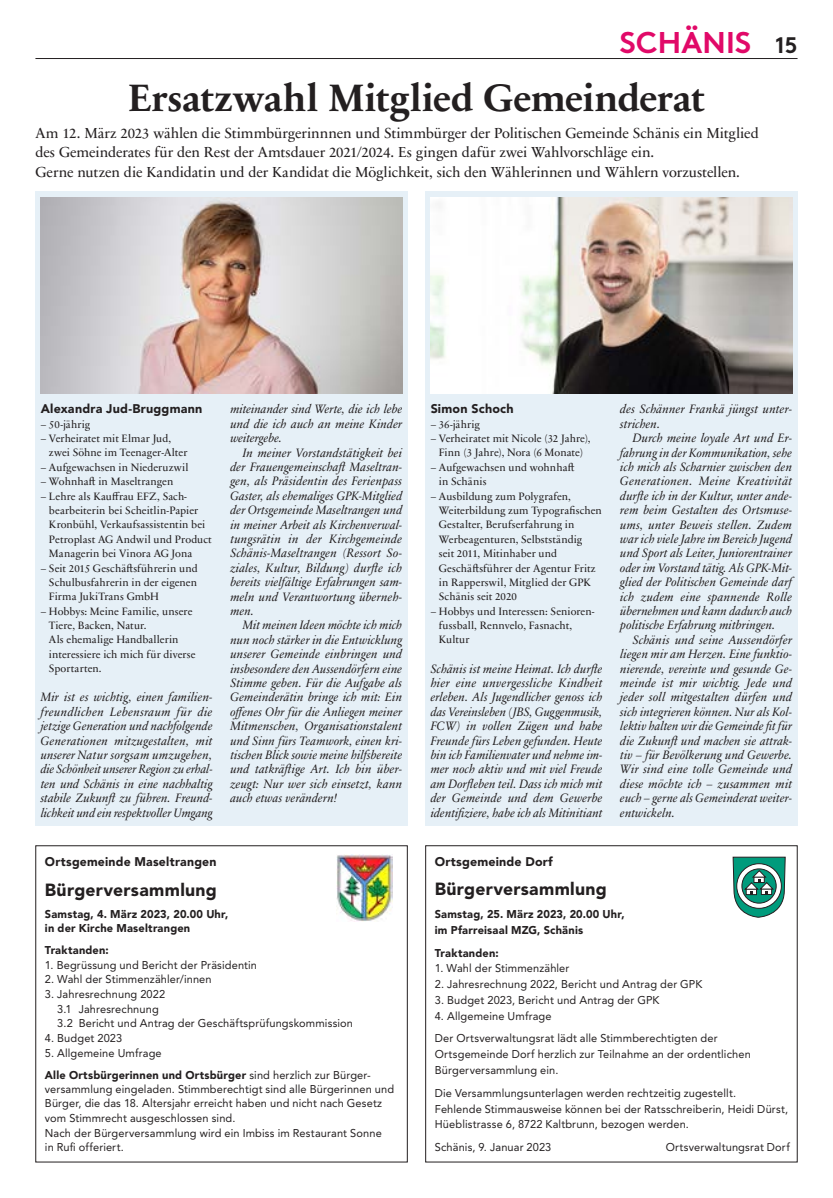
<style>
.page{position:relative;width:833px;height:1198px;background:#fff}
.page>*{position:absolute;margin:0;border:0;box-sizing:border-box;transform-origin:0 0}
.t1{font:700 38.75px "Sabon Next LT Pro";letter-spacing:-.01em;color:#231f20}
.t2{font:700 30px "Brown";letter-spacing:.005em;color:#e10968}
.t3{font:900 17.5px "Avenir LT Std";letter-spacing:.02em;color:#231f20}
.t4{font:14.75px/19.4px "Sabon Next LT Pro";letter-spacing:-.01em;color:#231f20}
.t5{font:900 12.5px "Avenir LT Std";letter-spacing:.015em;color:#231f20}
.t6{font:italic 12.38px/14.4px "Sabon Next LT Pro";letter-spacing:.005em;color:#231f20;text-align:justify}
.t7{font:11.25px/14.5px "Avenir LT Std";letter-spacing:.01em;color:#231f20}
.t8{font:900 11.25px/14.4px "Avenir LT Std";letter-spacing:.02em;color:#231f20}
.t9{font:10.88px/14.4px "Sabon Next LT Pro";letter-spacing:.005em;color:#231f20}
.s1{font-size:22.5px;color:#231f20}
.s2{font-weight:900}
</style>
<div class="page">
<hr style="left:35px;top:58px;width:762px;height:1px;background:#231f20">
<div style="left:425px;top:191px;width:372px;height:635px;background:#e6f0f7"></div>
<div style="left:35px;top:191px;width:372px;height:635px;background:#e6f0f7"></div>
<img style="left:41px;top:197px;width:361px;height:197px">
<img style="left:431px;top:197px;width:361px;height:197px">
<div style="left:35px;top:845px;width:372px;height:317px;border:1px solid #231f20"></div>
<img style="left:336px;top:854px;width:56px;height:67px">
<div style="left:425px;top:845px;width:372px;height:317px;border:1px solid #231f20"></div>
<svg style="left:732px;top:856px;width:53px;height:61px"></svg>
<h2 class="t2" style="left:620px;top:18px;width:179px">SCHÄNIS <span class="s1">15</span></h2>
<h1 class="t1" style="left:128px;top:68px;width:578px">Ersatzwahl Mitglied Gemeinderat</h1>
<p class="t4" style="left:35px;top:123px;width:725px">Am 12. März 2023 wählen die Stimmbürgerinnnen und Stimmbürger der Politischen Gemeinde Schänis ein Mitglied des Gemeinderates für den Rest der Amtsdauer 2021/2024. Es gingen dafür zwei Wahlvorschläge ein.<br>Gerne nutzen die Kandidatin und der Kandidat die Möglichkeit, sich den Wählerinnen und Wählern vorzustellen.</p>
<p class="t5" style="left:41px;top:401px;width:163px">Alexandra Jud-Bruggmann</p>
<p class="t9" style="left:41px;top:416px;width:51px">– 50-jährig</p>
<p class="t9" style="left:49px;top:431px;width:140px;text-indent:-8px">– Verheiratet mit Elmar Jud, zwei Söhne im Teenager-Alter</p>
<p class="t9" style="left:41px;top:459px;width:149px">– Aufgewachsen in Niederuzwil</p>
<p class="t9" style="left:41px;top:474px;width:134px">– Wohnhaft in Maseltrangen</p>
<p class="t9" style="left:49px;top:488px;width:164px;text-indent:-8px">– Lehre als Kauffrau EFZ, Sach&shy;bearbeiterin bei Scheitlin-Papier Kronbühl, Verkaufsassistentin bei Petroplast AG Andwil und Product Managerin bei Vinora AG Jona</p>
<p class="t9" style="left:49px;top:560px;width:150px;text-align:justify;text-indent:-8px">– Seit 2015 Geschäftsführerin und Schulbusfahrerin in der eigenen Firma JukiTrans GmbH</p>
<p class="t9" style="left:49px;top:603px;width:148px;text-indent:-8px">– Hobbys: Meine Familie, unsere<br>Tiere, Backen, Natur.<br>Als ehemalige Handballerin interessiere ich mich für diverse<br>Sportarten.</p>
<p class="t6" style="left:41px;top:689px;width:173px">Mir ist es wichtig, einen familien&shy;freundlichen Lebensraum für die jetzige Generation und nachfolgende Generationen mitzugestalten, mit unserer Natur sorgsam umzugehen, die Schönheit unserer Region zu erhal&shy;ten und Schänis in eine nachhaltig stabile Zukunft zu führen. Freund&shy;lichkeit und ein respektvoller Umgang</p>
<p class="t6" style="left:230px;top:401px;width:173px">miteinander sind Werte, die ich lebe und die ich auch an meine Kinder weitergebe.</p>
<p class="t6" style="left:230px;top:445px;width:173px;text-indent:12px">In meiner Vorstandstätigkeit bei der Frauengemeinschaft Maseltran&shy;gen, als Präsidentin des Ferienpass Gaster, als ehemaliges GPK-Mitglied der Ortsgemeinde Maseltrangen und in meiner Arbeit als Kirchenverwal&shy;tungsrätin in der Kirchgemeinde Schänis-Maseltrangen (Ressort So&shy;ziales, Kultur, Bildung) durfte ich bereits vielfältige Erfahrungen sam&shy;meln und Verantwortung überneh&shy;men.</p>
<p class="t6" style="left:230px;top:617px;width:173px;text-indent:12px">Mit meinen Ideen möchte ich mich nun noch stärker in die Entwicklung unserer Gemeinde einbringen und insbesondere den Aussendörfern eine Stimme geben. Für die Aufgabe als Gemeinderätin bringe ich mit: Ein offenes Ohr für die Anliegen meiner Mitmenschen, Organisationstalent und Sinn fürs Teamwork, einen kri&shy;tischen Blick sowie meine hilfsbereite und tatkräftige Art. Ich bin über&shy;zeugt: Nur wer sich einsetzt, kann auch etwas verändern!</p>
<p class="t5" style="left:45px;top:854px;width:173px">Ortsgemeinde Maseltrangen</p>
<h3 class="t3" style="left:45px;top:879px;width:173px">Bürgerversammlung</h3>
<p class="t8" style="left:45px;top:907px;width:185px">Samstag, 4. März 2023, 20.00 Uhr, in der Kirche Maseltrangen</p>
<p class="t8" style="left:45px;top:943px;width:65px">Traktanden:</p>
<p class="t7" style="left:45px;top:957px;width:214px">1. Begrüssung und Bericht der Präsidentin</p>
<p class="t7" style="left:45px;top:972px;width:168px">2. Wahl der Stimmenzähler/innen</p>
<p class="t7" style="left:57px;top:987px;width:297px;text-indent:-12px">3. Jahresrechnung 2022<br>3.1 Jahresrechnung<br>3.2 Bericht und Antrag der Geschäftsprüfungskommission</p>
<p class="t7" style="left:45px;top:1031px;width:79px">4. Budget 2023</p>
<p class="t7" style="left:45px;top:1042px;width:326px;line-height:21.9px">5. Allgemeine Umfrage<br><span class="s2">Alle Ortsbürgerinnen und Ortsbürger</span> sind herzlich zur Bürger-</p>
<p class="t7" style="left:45px;top:1082px;width:351px">versammlung eingeladen. Stimmberechtigt sind alle Bürgerinnen und Bürger, die das 18. Altersjahr erreicht haben und nicht nach Gesetz vom Stimmrecht ausgeschlossen sind.<br>Nach der Bürgerversammlung wird ein Imbiss im Restaurant Sonne<br>in Rufi offeriert.</p>
<p class="t5" style="left:431px;top:401px;width:84px">Simon Schoch</p>
<p class="t9" style="left:431px;top:416px;width:51px">– 36-jährig</p>
<p class="t9" style="left:431px;top:431px;width:161px;text-align:center">– Verheiratet mit Nicole (32 Jahre),<br>Finn (3 Jahre), Nora (6 Monate)</p>
<p class="t9" style="left:439px;top:459px;width:137px;text-indent:-8px">– Aufgewachsen und wohnhaft in Schänis</p>
<p class="t9" style="left:439px;top:488px;width:164px;text-indent:-8px">– Ausbildung zum Polygrafen,<br>Weiterbildung zum Typografischen<br>Gestalter, Berufserfahrung in<br>Werbeagenturen, Selbstständig<br>seit 2011, Mitinhaber und<br>Geschäftsführer der Agentur Fritz in Rapperswil, Mitglied der GPK<br>Schänis seit 2020</p>
<p class="t9" style="left:439px;top:603px;width:157px;text-indent:-8px">– Hobbys und Interessen: Senioren&shy;fussball, Rennvelo, Fasnacht,<br>Kultur</p>
<p class="t6" style="left:431px;top:661px;width:173px">Schänis ist meine Heimat. Ich durfte hier eine unvergessliche Kindheit erleben. Als Jugendlicher genoss ich das Vereinsleben (JBS, Guggenmusik, FCW) in vollen Zügen und habe Freunde fürs Leben gefunden. Heute bin ich Familienvater und nehme im&shy;mer noch aktiv und mit viel Freude am Dorfleben teil. Dass ich mich mit der Gemeinde und dem Gewerbe identifiziere, habe ich als Mitinitiant</p>
<p class="t6" style="left:620px;top:401px;width:173px">des Schänner Frankä jüngst unter&shy;strichen.</p>
<p class="t6" style="left:620px;top:430px;width:173px;text-indent:12px">Durch meine loyale Art und Er&shy;fahrung in der Kommunikation, sehe ich mich als Scharnier zwischen den Generationen. Meine Kreativität durfte ich in der Kultur, unter ande&shy;rem beim Gestalten des Ortsmuse&shy;ums, unter Beweis stellen. Zudem war ich viele Jahre im Bereich Jugend und Sport als Leiter, Juniorentrainer oder im Vorstand tätig. Als GPK-Mit&shy;glied der Politischen Gemeinde darf ich zudem eine spannende Rolle übernehmen und kann dadurch auch politische Erfahrung mitbringen.</p>
<p class="t6" style="left:620px;top:632px;width:173px;text-indent:12px">Schänis und seine Aussendörfer liegen mir am Herzen. Eine funktio&shy;nierende, vereinte und gesunde Ge&shy;meinde ist mir wichtig. Jede und jeder soll mitgestalten dürfen und sich integrieren können. Nur als Kol&shy;lektiv halten wir die Gemeinde fit für die Zukunft und machen sie attrak&shy;tiv – für Bevölkerung und Gewerbe.<br>Wir sind eine tolle Gemeinde und diese möchte ich – zusammen mit euch – gerne als Gemeinderat weiter&shy;entwickeln.</p>
<p class="t5" style="left:435px;top:854px;width:120px">Ortsgemeinde Dorf</p>
<h3 class="t3" style="left:435px;top:878px;width:173px">Bürgerversammlung</h3>
<p class="t8" style="left:435px;top:906px;width:191px;line-height:15.8px">Samstag, 25. März 2023, 20.00 Uhr, im Pfarreisaal MZG, Schänis</p>
<p class="t8" style="left:435px;top:945px;width:65px">Traktanden:</p>
<p class="t7" style="left:435px;top:961px;width:136px">1. Wahl der Stimmenzähler</p>
<p class="t7" style="left:435px;top:977px;width:269px">2. Jahresrechnung 2022, Bericht und Antrag der GPK</p>
<p class="t7" style="left:435px;top:992px;width:226px">3. Budget 2023, Bericht und Antrag der GPK</p>
<p class="t7" style="left:435px;top:1004px;width:284px;line-height:22.9px">4. Allgemeine Umfrage<br>Der Ortsverwaltungsrat lädt alle Stimmberechtigten der</p>
<p class="t7" style="left:435px;top:1046px;width:317px;line-height:15.8px">Ortsgemeinde Dorf herzlich zur Teilnahme an der ordentlichen<br>Bürgerversammlung ein.</p>
<p class="t7" style="left:435px;top:1085px;width:355px;line-height:15.8px">Die Versammlungsunterlagen werden rechtzeitig zugestellt.<br>Fehlende Stimmausweise können bei der Ratsschreiberin, Heidi Dürst,<br>Hüeblistrasse 6, 8722 Kaltbrunn, bezogen werden.</p>
<p class="t7" style="left:435px;top:1140px;width:118px">Schänis, 9. Januar 2023</p>
<p class="t7" style="left:666px;top:1140px;width:125px">Ortsverwaltungsrat Dorf</p>
</div>
